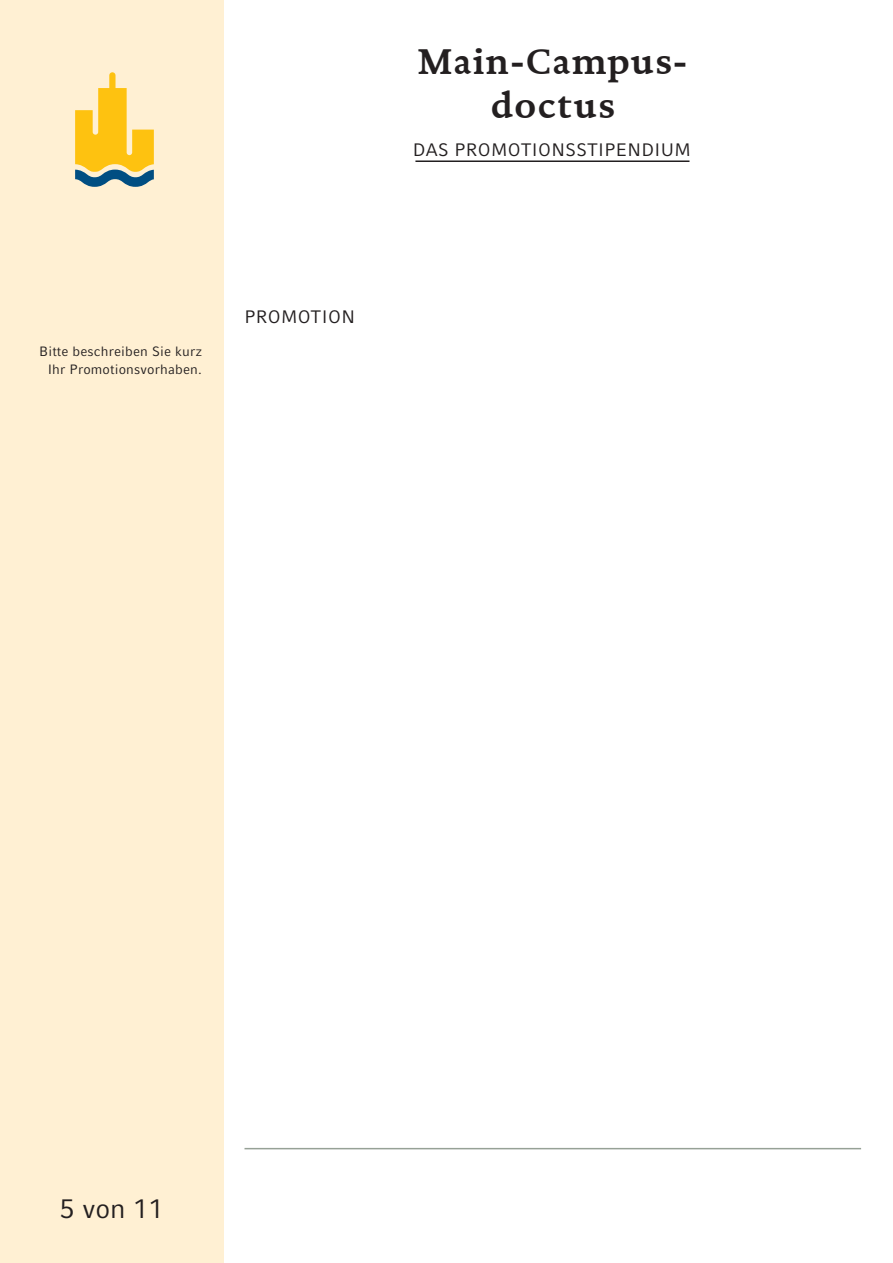
<style>
.page{position:relative;width:893px;height:1263px;background:#fff}
.page>*{position:absolute;margin:0;border:0;box-sizing:border-box;transform-origin:0 0}
.t1{font:700 36px/43.2px "DTL Documenta T";letter-spacing:.03em;color:#231f20;text-align:center}
.t2{font:27px "Compatil Fact LT Pro";color:#231f20}
.t3{font:18px "Compatil Fact LT Pro";letter-spacing:.02em;color:#231f20}
.t4{font:13.5px/18px "Compatil Fact LT Pro";letter-spacing:.01em;color:#231f20;text-align:right}
</style>
<div class="page">
<div style="left:0;top:0;width:223px;height:1263px;background:#fff0d3"></div>
<hr style="left:415px;top:160px;width:274px;height:2px;background:#231f20">
<svg style="left:75px;top:72px;width:79px;height:115px"></svg>
<hr style="left:244px;top:1148px;width:617px;height:1px;background:#96a196">
<p class="t4" style="left:39px;top:342px;width:164px">Bitte beschreiben Sie kurz<br>I hr Promotionsvorhaben.</p>
<h3 class="t3" style="left:244px;top:306px;width:112px">Promotion</h3>
<h1 class="t1" style="left:418px;top:40px;width:271px">Main-Campus&shy;doctus</h1>
<h3 class="t3" style="left:413px;top:139px;width:279px">Das PromotionsStipendium</h3>
<h2 class="t2" style="left:60px;top:1193px;width:105px">5 von 11</h2>
</div>
